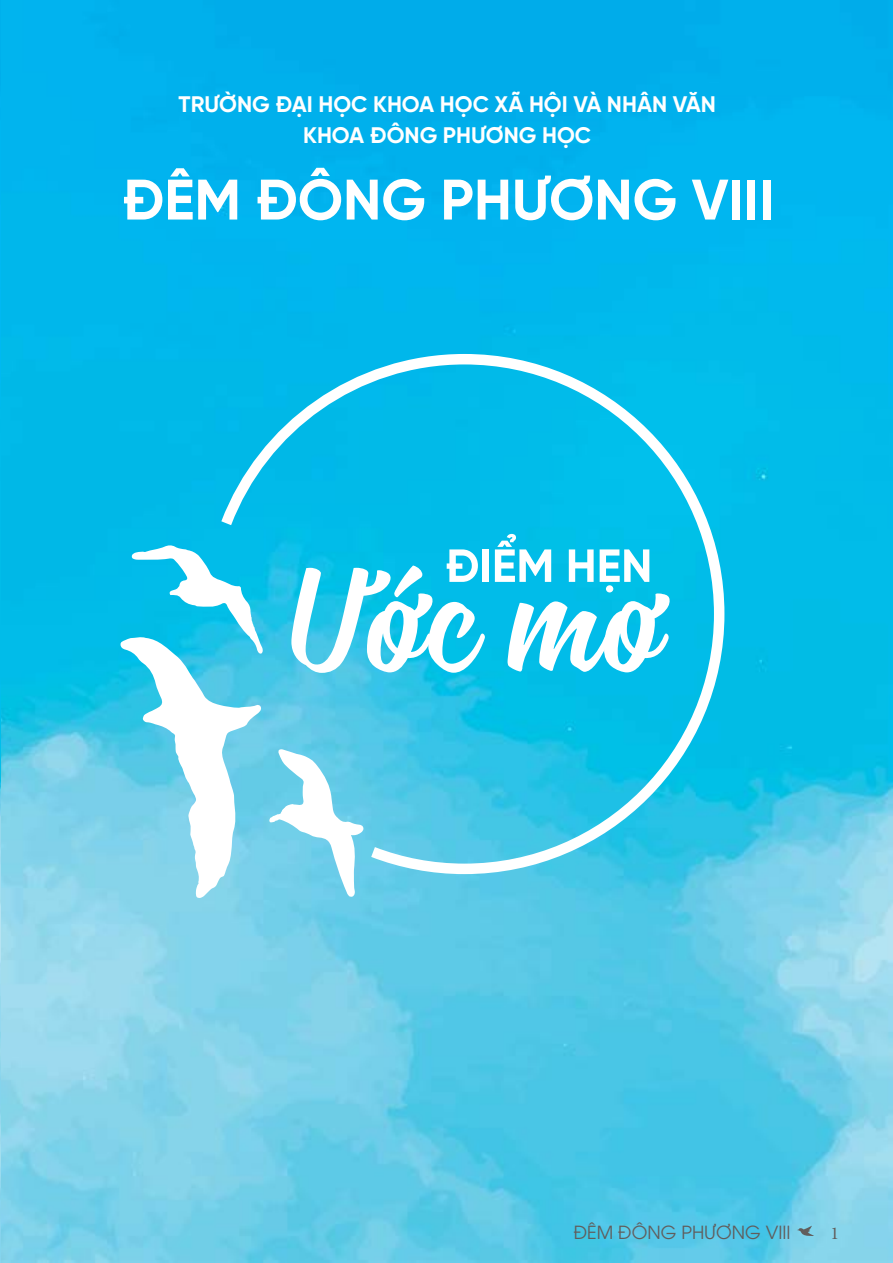
<style>
.page{position:relative;width:893px;height:1263px;background:#fff}
.page>*{position:absolute;margin:0;border:0;box-sizing:border-box;transform-origin:0 0}
.t1{font:700 57px "SVN Gilroy";color:#fff}
.t2{font:700 22.5px/31.5px "SVN Gilroy";color:#fff;text-align:center}
.t3{font:18px "UTM Avo";color:#615d5c}
.t4{font:18px "Minion Pro";color:#615d5c}
</style>
<div class="page">
<img style="left:0;top:0;width:893px;height:1263px">
<svg style="left:797px;top:1226px;width:17px;height:11px"></svg>
<svg style="left:269px;top:879px;width:95px;height:18px;background:#7cd2eb"></svg>
<svg style="left:120px;top:545px;width:143px;height:353px"></svg>
<svg style="left:213px;top:349px;width:517px;height:530px;background:#30c5ea"></svg>
<svg style="left:291px;top:549px;width:194px;height:124px"></svg>
<div style="left:482px;top:549px;width:7px;height:33px;background:#fff"></div>
<svg style="left:495px;top:534px;width:175px;height:138px"></svg>
<p class="t2" style="left:179px;top:87px;width:539px">TRƯỜNG ĐẠI HỌC KHOA HỌC XÃ HỘI VÀ NHÂN VĂN<br>KHOA ĐÔNG PHƯƠNG HỌC</p>
<h1 class="t1" style="left:122px;top:158px;width:654px">ĐÊM ĐÔNG PHƯƠNG VIII</h1>
<p class="t3" style="left:574px;top:1218px;width:218px">ĐÊM ĐÔNG PHƯƠNG VIII</p>
<p class="t4" style="left:830px;top:1221px;width:10px">1</p>
</div>
